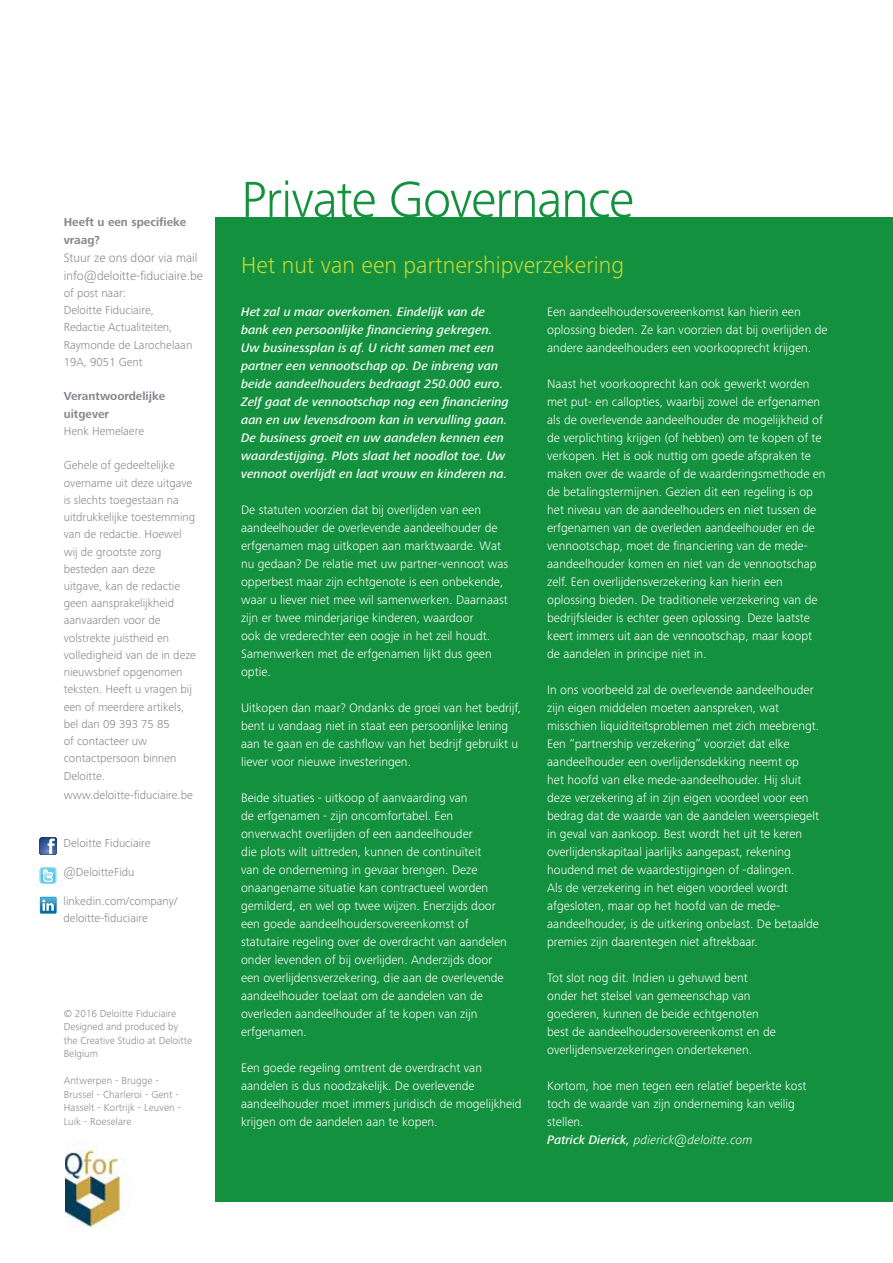
<style>
.page{position:relative;width:893px;height:1263px;background:#fff}
.page>*{position:absolute;margin:0;border:0;box-sizing:border-box;transform-origin:0 0}
.t1{font:300 52.5px "Frutiger Next Pro";letter-spacing:-.02em;color:#13913e}
.t2{font:300 24px "Frutiger Next Pro";color:#c1d837}
.t3{font:300 12.75px/18px "Frutiger Next Pro";color:#fff}
.t4{font:italic 500 12.75px/18px "Frutiger Next Pro";color:#fff}
.t5{font:300 12.75px/18px "Frutiger Next Pro";color:#85888d}
.t6{font:300 12px/17.2px "Frutiger Next Pro";color:#85888d}
.t7{font:700 12px/18px "Frutiger Next Pro";color:#85888d}
.t8{font:300 10.5px/13.5px "Frutiger Next Pro";color:#85888d}
.s1{font-weight:500;font-style:italic}
.s2{font-style:italic}
</style>
<div class="page">
<img style="left:65px;top:1142px;width:67px;height:86px">
<svg style="left:40px;top:837px;width:17px;height:17px"></svg>
<svg style="left:40px;top:897px;width:17px;height:16px"></svg>
<svg style="left:40px;top:867px;width:16px;height:17px"></svg>
<div style="left:216px;top:217px;width:677px;height:984px;background:#13913e"></div>
<p class="t7" style="left:64px;top:213px;width:124px">Heeft u een specifieke vraag?</p>
<p class="t5" style="left:64px;top:248px;width:141px">Stuur ze ons door via mail info@deloitte-fiduciaire.be</p>
<p class="t6" style="left:64px;top:284px;width:130px">of post naar:<br>Deloitte Fiduciaire,<br>Redactie Actualiteiten,<br>Raymonde de Larochelaan<br>19A, 9051 Gent</p>
<p class="t7" style="left:64px;top:388px;width:103px;line-height:17.2px">Verantwoordelijke uitgever</p>
<p class="t6" style="left:64px;top:422px;width:82px">Henk Hemelaere</p>
<p class="t6" style="left:64px;top:457px;width:134px">Gehele of gedeeltelijke overname uit deze uitgave is slechts toegestaan na uitdrukkelijke toestemming van de redactie. Hoewel wij de grootste zorg besteden aan deze uitgave, kan de redactie geen aansprakelijkheid aanvaarden voor de volstrekte juistheid en volledigheid van de in deze nieuwsbrief opgenomen teksten. Heeft u vragen bij een of meerdere artikels, bel dan 09 393 75 85<br>of contacteer uw contactpersoon binnen<br>Deloitte.</p>
<p class="t6" style="left:64px;top:786px;width:131px">www.deloitte-fiduciaire.be</p>
<p class="t6" style="left:64px;top:834px;width:88px">Deloitte Fiduciaire</p>
<p class="t6" style="left:64px;top:863px;width:72px">@DeloitteFidu</p>
<p class="t6" style="left:64px;top:893px;width:115px;line-height:16.5px">linkedin.com/company/ deloitte-fiduciaire</p>
<p class="t8" style="left:64px;top:1006px;width:130px">© 2016 Deloitte Fiduciaire<br>Designed and produced by the Creative Studio at Deloitte<br>Belgium</p>
<p class="t8" style="left:64px;top:1074px;width:119px">Antwerpen - Brugge -<br>Brussel - Charleroi - Gent -<br>Hasselt - Kortrijk - Leuven -<br>Luik - Roeselare</p>
<h1 class="t1" style="left:241px;top:169px;width:394px">Private Governance</h1>
<h2 class="t2" style="left:241px;top:251px;width:385px">Het nut van een partnershipverzekering</h2>
<p class="t4" style="left:241px;top:303px;width:269px">Het zal u maar overkomen. Eindelijk van de bank een persoonlijke financiering gekregen.<br>Uw businessplan is af. U richt samen met een partner een vennootschap op. De inbreng van beide aandeelhouders bedraagt 250.000 euro.<br>Zelf gaat de vennootschap nog een financiering aan en uw levensdroom kan in vervulling gaan.<br>De business groeit en uw aandelen kennen een waardestijging. Plots slaat het noodlot toe. Uw vennoot overlijdt en laat vrouw en kinderen na.</p>
<p class="t3" style="left:241px;top:501px;width:269px">De statuten voorzien dat bij overlijden van een aandeelhouder de overlevende aandeelhouder de erfgenamen mag uitkopen aan marktwaarde. Wat nu gedaan? De relatie met uw partner-vennoot was opperbest maar zijn echtgenote is een onbekende, waar u liever niet mee wil samenwerken. Daarnaast zijn er twee minderjarige kinderen, waardoor<br>ook de vrederechter een oogje in het zeil houdt.<br>Samenwerken met de erfgenamen lijkt dus geen optie.</p>
<p class="t3" style="left:241px;top:699px;width:281px">Uitkopen dan maar? Ondanks de groei van het bedrijf, bent u vandaag niet in staat een persoonlijke lening aan te gaan en de cashflow van het bedrijf gebruikt u liever voor nieuwe investeringen.</p>
<p class="t3" style="left:241px;top:789px;width:267px">Beide situaties - uitkoop of aanvaarding van<br>de erfgenamen - zijn oncomfortabel. Een onverwacht overlijden of een aandeelhouder<br>die plots wilt uittreden, kunnen de continuïteit<br>van de onderneming in gevaar brengen. Deze onaangename situatie kan contractueel worden gemilderd, en wel op twee wijzen. Enerzijds door een goede aandeelhoudersovereenkomst of statutaire regeling over de overdracht van aandelen onder levenden of bij overlijden. Anderzijds door een overlijdensverzekering, die aan de overlevende aandeelhouder toelaat om de aandelen van de overleden aandeelhouder af te kopen van zijn erfgenamen.</p>
<p class="t3" style="left:241px;top:1059px;width:282px">Een goede regeling omtrent de overdracht van aandelen is dus noodzakelijk. De overlevende aandeelhouder moet immers juridisch de mogelijkheid krijgen om de aandelen aan te kopen.</p>
<p class="t3" style="left:547px;top:303px;width:282px">Een aandeelhoudersovereenkomst kan hierin een oplossing bieden. Ze kan voorzien dat bij overlijden de andere aandeelhouders een voorkooprecht krijgen.</p>
<p class="t3" style="left:547px;top:375px;width:280px">Naast het voorkooprecht kan ook gewerkt worden met put- en callopties, waarbij zowel de erfgenamen als de overlevende aandeelhouder de mogelijkheid of de verplichting krijgen (of hebben) om te kopen of te verkopen. Het is ook nuttig om goede afspraken te maken over de waarde of de waarderingsmethode en de betalingstermijnen. Gezien dit een regeling is op het niveau van de aandeelhouders en niet tussen de erfgenamen van de overleden aandeelhouder en de vennootschap, moet de financiering van de mede&shy;aandeelhouder komen en niet van de vennootschap zelf. Een overlijdensverzekering kan hierin een oplossing bieden. De traditionele verzekering van de bedrijfsleider is echter geen oplossing. Deze laatste keert immers uit aan de vennootschap, maar koopt de aandelen in principe niet in.</p>
<p class="t3" style="left:547px;top:681px;width:273px">In ons voorbeeld zal de overlevende aandeelhouder zijn eigen middelen moeten aanspreken, wat misschien liquiditeitsproblemen met zich meebrengt.<br>Een “partnership verzekering” voorziet dat elke aandeelhouder een overlijdensdekking neemt op<br>het hoofd van elke mede-aandeelhouder. Hij sluit deze verzekering af in zijn eigen voordeel voor een bedrag dat de waarde van de aandelen weerspiegelt in geval van aankoop. Best wordt het uit te keren overlijdenskapitaal jaarlijks aangepast, rekening houdend met de waardestijgingen of -dalingen.<br>Als de verzekering in het eigen voordeel wordt afgesloten, maar op het hoofd van de mede&shy;aandeelhouder, is de uitkering onbelast. De betaalde premies zijn daarentegen niet aftrekbaar.</p>
<p class="t3" style="left:547px;top:969px;width:230px">Tot slot nog dit. Indien u gehuwd bent onder het stelsel van gemeenschap van goederen, kunnen de beide echtgenoten best de aandeelhoudersovereenkomst en de overlijdensverzekeringen ondertekenen.</p>
<p class="t3" style="left:547px;top:1077px;width:261px">Kortom, hoe men tegen een relatief beperkte kost toch de waarde van zijn onderneming kan veilig stellen.<br><span class="s1">Patrick Dierick,</span> <span class="s2">pdierick@deloitte.com</span></p>
</div>
